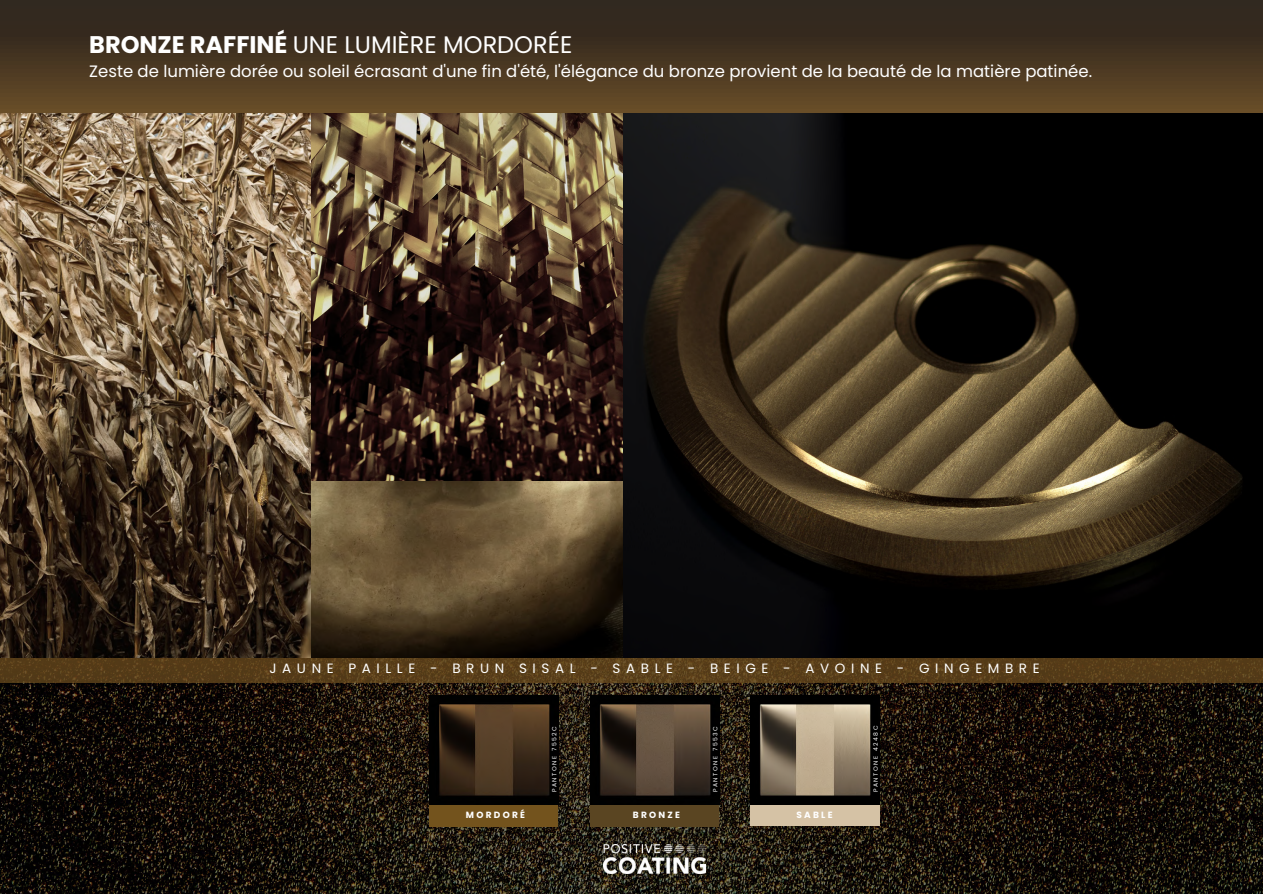
<style>
.page{position:relative;width:1263px;height:894px;background:#fff}
.page>*{position:absolute;margin:0;border:0;box-sizing:border-box;transform-origin:0 0}
.t1{font:24px "Poppins";color:#fff}
.t2{font:16.5px "Poppins";color:#fff}
.t3{font:13.5px "Poppins";letter-spacing:.415em;color:#fff}
.t4{font:700 9px "Poppins";letter-spacing:.255em;color:#fff}
.t5{font:6px "Poppins";letter-spacing:.255em;color:#fff}
.s1{font-weight:700}
</style>
<div class="page">
<img style="left:0;top:682px;width:1263px;height:211px">
<div style="left:0;top:0;width:1263px;height:114px;background:linear-gradient(to bottom,#27211d,#654b27)"></div>
<img style="left:603px;top:843px;width:102px;height:30px">
<img style="left:750px;top:695px;width:129px;height:109px">
<div style="left:750px;top:804px;width:129px;height:21px;background:#d5c2a5"></div>
<svg style="left:0;top:657px;width:1263px;height:25px;background:#553c19"></svg>
<img style="left:0;top:114px;width:312px;height:543px">
<img style="left:590px;top:695px;width:130px;height:109px">
<div style="left:590px;top:804px;width:129px;height:21px;background:#5a4522"></div>
<img style="left:429px;top:695px;width:130px;height:109px">
<div style="left:429px;top:804px;width:129px;height:21px;background:#73531d"></div>
<img style="left:312px;top:114px;width:951px;height:543px">
<p class="t1" style="left:89px;top:27px;width:484px"><span class="s1">BRONZE RAFFINÉ</span> UNE LUMIÈRE MORDORÉE</p>
<p class="t2" style="left:89px;top:60px;width:1004px">Zeste de lumière dorée ou soleil écrasant d'une fin d'été, l'élégance du bronze provient de la beauté de la matière patinée.</p>
<p class="t3" style="left:269px;top:658px;width:772px">JAUNE PAILLE - BRUN SISAL - SABLE - BEIGE - AVOINE - GINGEMBRE</p>
<p class="t4" style="left:466px;top:808px;width:61px">MORDORÉ</p>
<p class="t5" style="left:550px;top:792px;width:68px;rotate:-90deg">PANTONE 7552C</p>
<p class="t4" style="left:633px;top:808px;width:49px">BRONZE</p>
<p class="t5" style="left:711px;top:792px;width:68px;rotate:-90deg">PANTONE 7553C</p>
<p class="t4" style="left:796px;top:808px;width:38px">SABLE</p>
<p class="t5" style="left:871px;top:792px;width:68px;rotate:-90deg">PANTONE 4248C</p>
</div>
